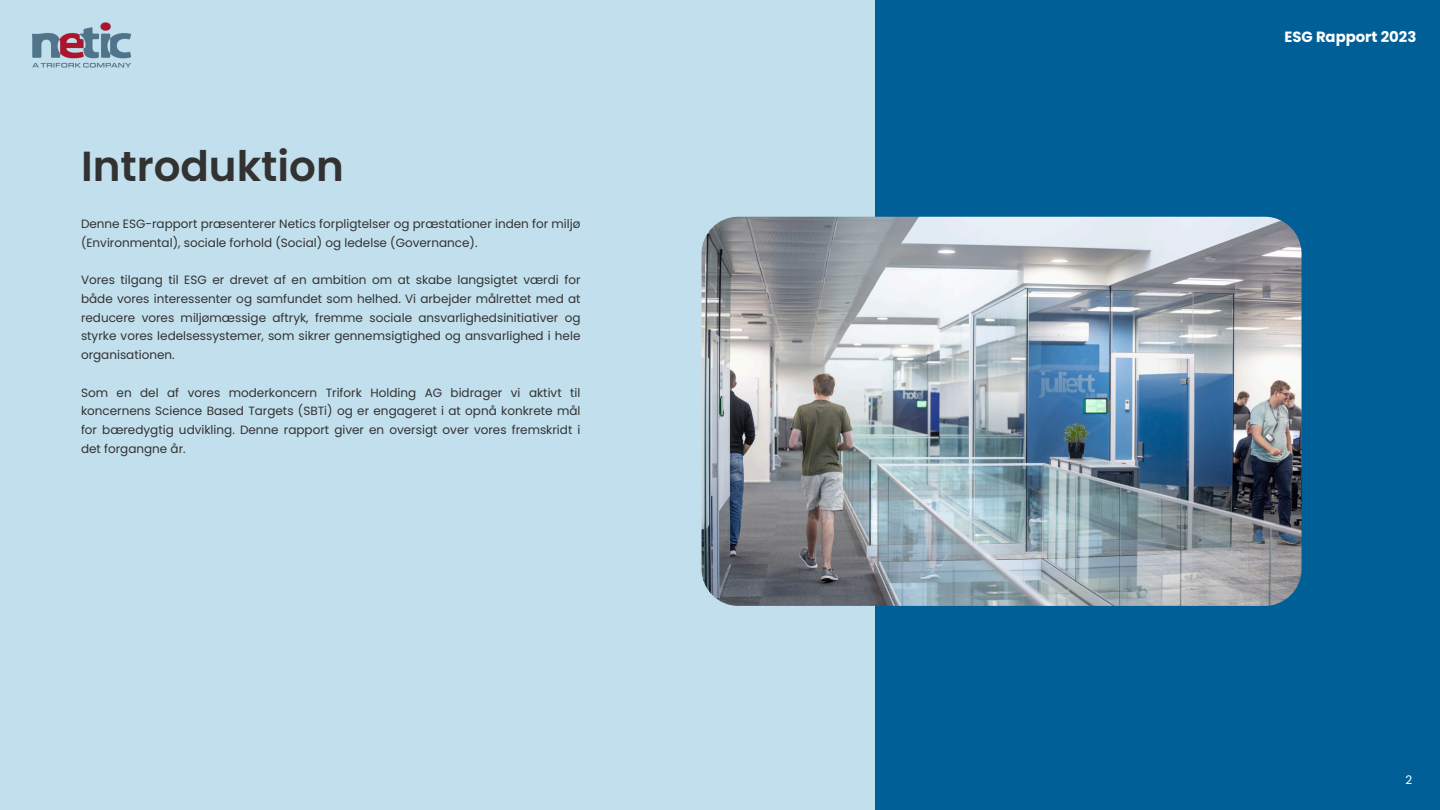
<style>
.page{position:relative;width:1440px;height:810px;background:#c1dfec}
.page>*{position:absolute;margin:0;border:0;box-sizing:border-box;transform-origin:0 0}
.t1{font:600 42px "Poppins";color:#323232}
.t2{font:700 14.8px "Poppins";color:#fff}
.t3{font:12px/18.8px "Poppins";color:#323232;text-align:justify}
.t4{font:11.8px "Poppins";color:#fff}
</style>
<div class="page">
<img style="left:32px;top:22px;width:100px;height:46px">
<div style="left:876px;top:0;width:564px;height:810px;background:#005f96"></div>
<img style="left:702px;top:217px;width:600px;height:389px;border-radius:37px">
<p class="t1" style="left:81px;top:137px;width:264px">Introduktion</p>
<h1 class="t3" style="left:81px;top:214px;width:501px">Denne ESG-rapport præsenterer Netics forpligtelser og præstationer inden for miljø (Environmental), sociale forhold (Social) og ledelse (Governance).</h1>
<p class="t3" style="left:81px;top:270px;width:501px">Vores tilgang til ESG er drevet af en ambition om at skabe langsigtet værdi for både vores interessenter og samfundet som helhed. Vi arbejder målrettet med at reducere vores miljømæssige aftryk, fremme sociale ansvarlighedsinitiativer og styrke vores ledelsessystemer, som sikrer gennemsigtighed og ansvarlighed i hele organisationen.</p>
<p class="t3" style="left:81px;top:383px;width:501px">Som en del af vores moderkoncern Trifork Holding AG bidrager vi aktivt til koncernens Science Based Targets (SBTi) og er engageret i at opnå konkrete mål for bæredygtig udvikling. Denne rapport giver en oversigt over vores fremskridt i det forgangne år.</p>
<p class="t2" style="left:1284px;top:26px;width:133px">ESG Rapport 2023</p>
<p class="t4" style="left:1406px;top:772px;width:8px">2</p>
</div>
